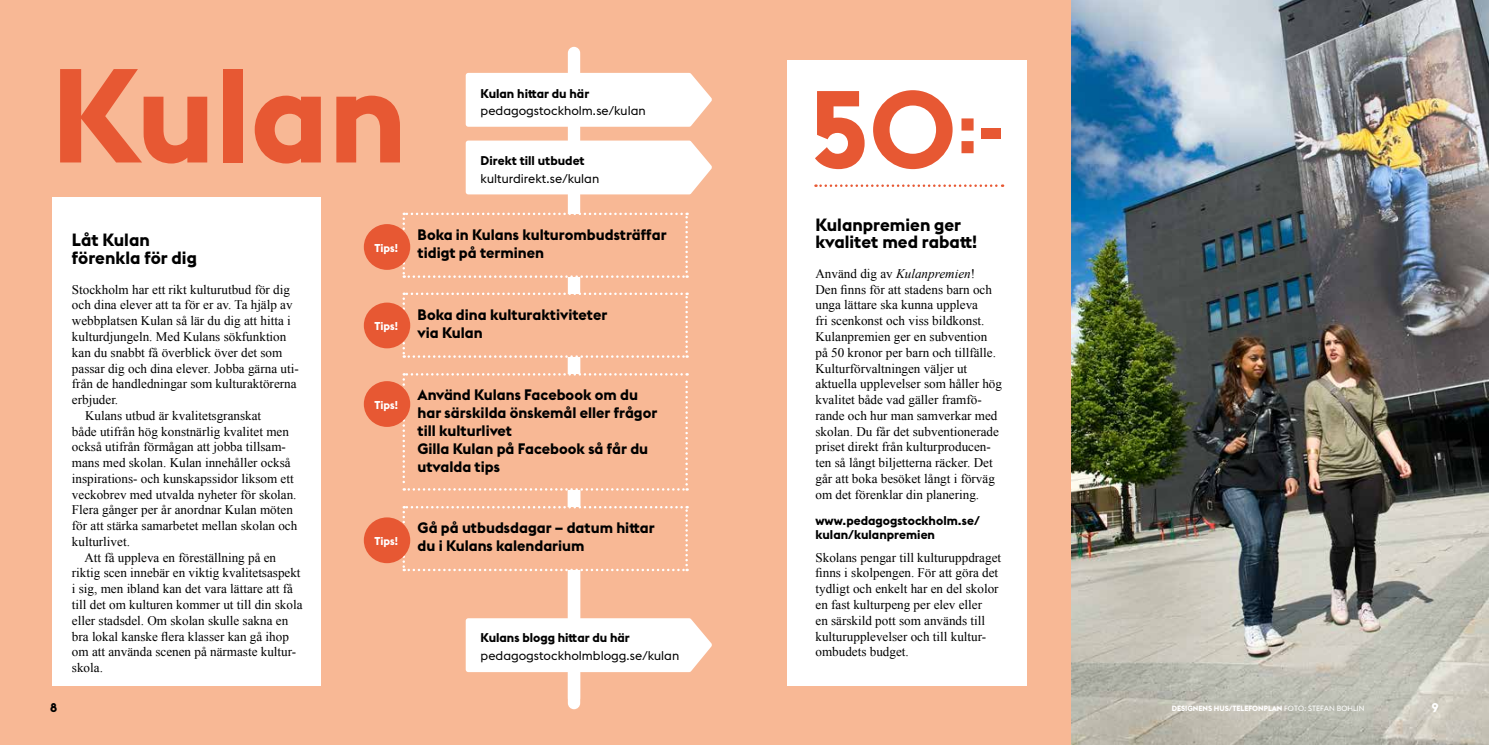
<style>
.page{position:relative;width:1489px;height:745px;background:#fff}
.page>*{position:absolute;margin:0;border:0;box-sizing:border-box;transform-origin:0 0}
.t1{font:700 131.38px "Stockholm Type";color:#e75833}
.t2{font:700 108.62px "Stockholm Type";color:#e75833}
.t3{font:700 17.5px/17.5px "Stockholm Type";color:#000}
.t4{font:700 15px/18px "Stockholm Type";color:#000}
.t5{font:13.12px/15.8px "Times New Roman";color:#000}
.t6{font:700 12.5px/13.8px "Stockholm Type";color:#000}
.t7{font:12.5px "Stockholm Type";color:#000}
.t8{font:700 12.5px "Stockholm Type";color:#fff}
.t9{font:700 11.25px "Stockholm Type";color:#fff}
.t10{font:700 7.5px "Stockholm Type";color:#fff}
.s1{font-size:69.5px}
.s2{font-style:italic}
.s3{font-family:"Stockholm Euclid";font-weight:400}
</style>
<div class="page">
<div style="left:0;top:0;width:744px;height:744px;background:#f8b895"></div>
<div style="left:52px;top:197px;width:268px;height:488px;background:#fff"></div>
<svg style="left:402px;top:47px;width:310px;height:661px"></svg>
<div style="left:364px;top:224px;width:46px;height:46px;background:#e75833;border-radius:50%"></div>
<div style="left:364px;top:302px;width:46px;height:46px;background:#e75833;border-radius:50%"></div>
<div style="left:364px;top:381px;width:46px;height:45px;background:#e75833;border-radius:50%"></div>
<div style="left:364px;top:517px;width:46px;height:46px;background:#e75833;border-radius:50%"></div>
<div style="left:743px;top:0;width:329px;height:744px;background:#f8b895"></div>
<div style="left:787px;top:60px;width:240px;height:625px;background:#fff"></div>
<svg style="left:815px;top:184px;width:188px;height:3px"></svg>
<img style="left:1071px;top:0;width:417px;height:744px">
<h1 class="t1" style="left:51px;top:22px;width:357px">Kulan</h1>
<p class="t6" style="left:480px;top:86px;width:110px">Kulan hittar du här</p>
<p class="t7" style="left:480px;top:102px;width:166px">pedagogstockholm.se/kulan</p>
<p class="t6" style="left:480px;top:153px;width:106px">Direkt till utbudet</p>
<p class="t7" style="left:480px;top:170px;width:120px">kulturdirekt.se/kulan</p>
<h3 class="t3" style="left:72px;top:230px;width:126px">Låt Kulan förenkla för dig</h3>
<p class="t5" style="left:72px;top:281px;width:220px">Stockholm har ett rikt kulturutbud för dig</p>
<p class="t5" style="left:72px;top:297px;width:222px">och dina elever att ta för er av. Ta hjälp av</p>
<p class="t5" style="left:72px;top:312px;width:220px">webbplatsen Kulan så lär du dig att hitta i</p>
<p class="t5" style="left:72px;top:328px;width:216px">kulturdjungeln. Med Kulans sökfunktion</p>
<p class="t5" style="left:72px;top:344px;width:212px">kan du snabbt få överblick över det som</p>
<p class="t5" style="left:72px;top:360px;width:228px">passar dig och dina elever. Jobba gärna uti-</p>
<p class="t5" style="left:72px;top:375px;width:226px">från de handledningar som kulturaktörerna</p>
<p class="t5" style="left:72px;top:391px;width:48px">erbjuder.</p>
<p class="t5" style="left:85px;top:407px;width:178px">Kulans utbud är kvalitetsgranskat</p>
<p class="t5" style="left:72px;top:423px;width:218px">både utifrån hög konstnärlig kvalitet men</p>
<p class="t5" style="left:72px;top:438px;width:215px">också utifrån förmågan att jobba tillsam-</p>
<p class="t5" style="left:72px;top:454px;width:220px">mans med skolan. Kulan innehåller också</p>
<p class="t5" style="left:72px;top:470px;width:223px">inspirations- och kunskapssidor liksom ett</p>
<p class="t5" style="left:72px;top:486px;width:226px">veckobrev med utvalda nyheter för skolan.</p>
<p class="t5" style="left:72px;top:501px;width:222px">Flera gånger per år anordnar Kulan möten</p>
<p class="t5" style="left:72px;top:517px;width:227px">för att stärka samarbetet mellan skolan och</p>
<p class="t5" style="left:72px;top:533px;width:59px">kulturlivet.</p>
<p class="t5" style="left:84px;top:549px;width:193px">Att få uppleva en föreställning på en</p>
<p class="t5" style="left:72px;top:564px;width:230px">riktig scen innebär en viktig kvalitetsaspekt</p>
<p class="t5" style="left:72px;top:580px;width:222px">i sig, men ibland kan det vara lättare att få</p>
<p class="t5" style="left:72px;top:596px;width:232px">till det om kulturen kommer ut till din skola</p>
<p class="t5" style="left:72px;top:612px;width:218px">eller stadsdel. Om skolan skulle sakna en</p>
<p class="t5" style="left:72px;top:627px;width:218px">bra lokal kanske flera klasser kan gå ihop</p>
<p class="t5" style="left:72px;top:643px;width:226px">om att använda scenen på närmaste kultur-</p>
<p class="t5" style="left:72px;top:659px;width:32px">skola.</p>
<p class="t9" style="left:374px;top:239px;width:25px">Tips!</p>
<p class="t9" style="left:374px;top:318px;width:25px">Tips!</p>
<p class="t4" style="left:417px;top:225px;width:250px">Boka in Kulans kulturombudsträffar tidigt på terminen</p>
<p class="t4" style="left:417px;top:304px;width:191px">Boka dina kulturaktiviteter via Kulan</p>
<p class="t9" style="left:374px;top:396px;width:25px">Tips!</p>
<p class="t9" style="left:374px;top:532px;width:25px">Tips!</p>
<p class="t4" style="left:417px;top:385px;width:241px">Använd Kulans Facebook om du har särskilda önskemål eller frågor till kulturlivet<br>Gilla Kulan på Facebook så får du utvalda tips</p>
<p class="t4" style="left:417px;top:518px;width:238px">Gå på utbudsdagar – datum hittar du i Kulans kalendarium</p>
<p class="t6" style="left:480px;top:629px;width:151px">Kulans blogg hittar du här</p>
<p class="t7" style="left:480px;top:646px;width:200px">pedagogstockholmblogg.se/kulan</p>
<h2 class="t2" style="left:809px;top:52px;width:196px">50<span class="s1">:-</span></h2>
<h3 class="t3" style="left:815px;top:215px;width:163px">Kulanpremien ger kvalitet med rabatt!</h3>
<p class="t5" style="left:815px;top:265px;width:188px">Använd dig av <span class="s2">Kulanpremien</span>!<br>Den finns för att stadens barn och unga lättare ska kunna uppleva<br>fri scenkonst och viss bildkonst.<br>Kulanpremien ger en subvention på 50 kronor per barn och tillfälle.<br>Kulturförvaltningen väljer ut aktuella upplevelser som håller hög kvalitet både vad gäller framfö&shy;rande och hur man samverkar med skolan. Du får det subventionerade priset direkt från kulturproducen&shy;ten så långt biljetterna räcker. Det går att boka besöket långt i förväg om det förenklar din planering.</p>
<p class="t6" style="left:815px;top:512px;width:166px">www.pedagogstockholm.se/ kulan/kulanpremien</p>
<p class="t5" style="left:815px;top:549px;width:187px">Skolans pengar till kulturuppdraget finns i skolpengen. För att göra det tydligt och enkelt har en del skolor en fast kulturpeng per elev eller<br>en särskild pott som används till kulturupplevelser och till kultur&shy;ombudets budget.</p>
<p class="t6" style="left:50px;top:699px;width:9px">8</p>
<p class="t10" style="left:1171px;top:703px;width:194px">DESIGNENS HUS/TELEFONPLAN <span class="s3">FOTO: STEFAN BOHLIN</span></p>
<p class="t8" style="left:1431px;top:697px;width:8px">9</p>
</div>
